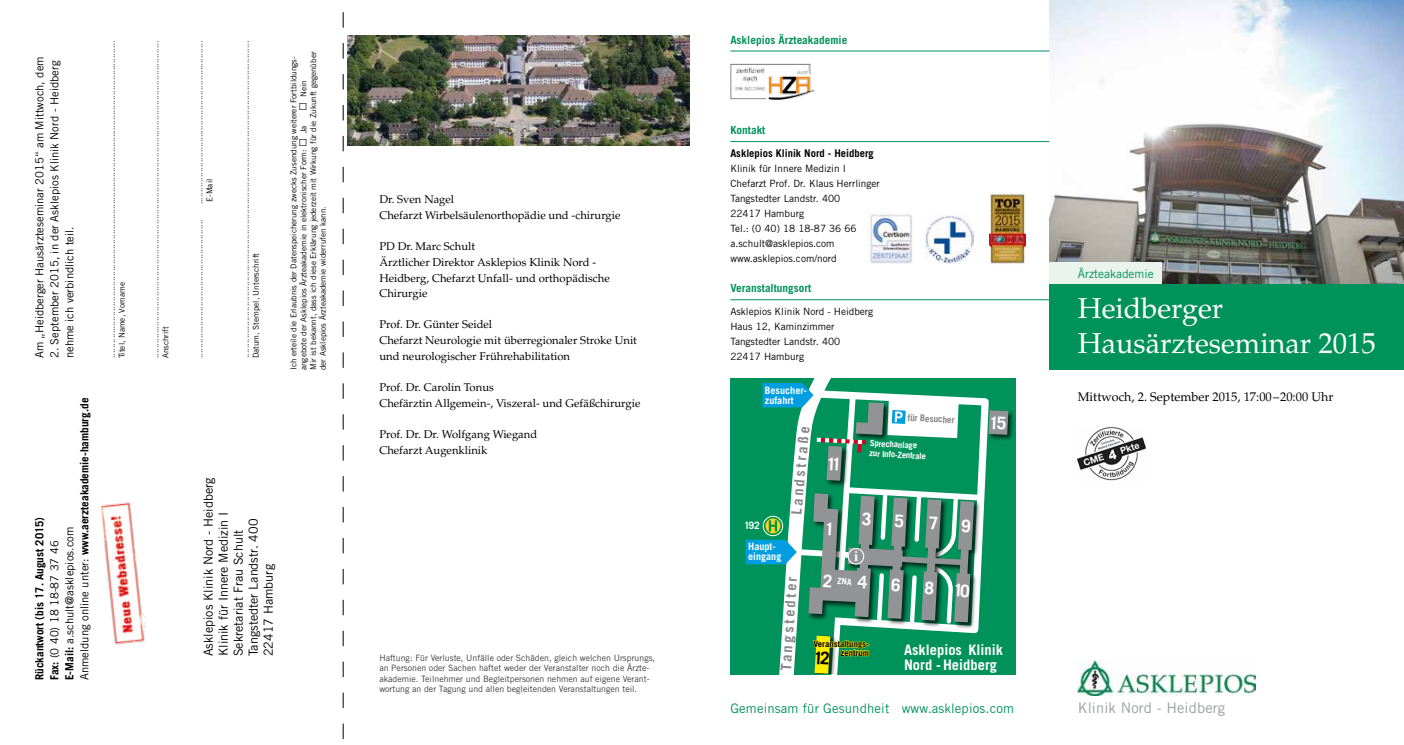
<style>
.page{position:relative;width:1404px;height:745px;background:#fff}
.page>*{position:absolute;margin:0;border:0;box-sizing:border-box;transform-origin:0 0}
.t1{font:28.75px/34.5px "Palatino LT Std";color:#fff}
.t2{font:14.62px "Trade Gothic LT Std";letter-spacing:.01em;color:#9c9e9f}
.t3{font:700 14.5px/14.5px "Trade Gothic LT Std";color:#fff}
.t4{font:700 14.5px "Trade Gothic LT Std";color:#88888a}
.t5{font:700 14.5px "Times New Roman";color:#fff}
.t6{font:13.12px "Trade Gothic LT Std";letter-spacing:.01em;color:#00925b}
.t7{font:12.5px/15px "Trade Gothic LT Std";color:#000}
.t8{font:12.5px "Palatino LT Std";color:#000}
.t9{font:11.88px "Trade Gothic LT Std";color:#00925b}
.t10{font:11.25px/15.6px "Palatino LT Std";color:#000}
.t11{font:700 11.25px/15px "Trade Gothic LT Std";color:#000}
.t12{font:11.25px/15px "Trade Gothic LT Std";color:#000}
.t13{font:700 11.25px "Trade Gothic LT Std";color:#00925b}
.t14{font:700 10.62px "Trade Gothic LT Std";color:#000}
.t15{font:700 10.12px/10.1px "Trade Gothic LT Std";color:#fff}
.t16{font:10px/15px "Trade Gothic LT Std";color:#000}
.t17{font:700 9.38px "Trade Gothic LT Std";color:#88888a}
.t18{font:8.75px/10.5px "Trade Gothic LT Std";color:#3e3d40}
.t19{font:700 8.75px/10.1px "Trade Gothic LT Std";color:#fff}
.t20{font:700 8.75px/8.8px "Trade Gothic LT Std";color:#000;text-align:right}
.t21{font:8.12px/10px "Trade Gothic LT Std";color:#000}
.s1{font-weight:400}
.s2{font-family:"Arial";font-size:15px}
</style>
<div class="page">
<img style="left:1077px;top:660px;width:177px;height:35px">
<img style="left:1049px;top:0;width:354px;height:283px">
<div style="left:730px;top:378px;width:285px;height:295px;background:#00925b"></div>
<div style="left:987px;top:409px;width:28px;height:33px;background:#000;opacity:.75"></div>
<svg style="left:343px;top:12px;width:1px;height:727px"></svg>
<div style="left:1049px;top:283px;width:354px;height:86px;background:#00925b"></div>
<div style="left:1049px;top:262px;width:112px;height:21px;background:#eaf4ed"></div>
<img style="left:1077px;top:426px;width:68px;height:55px">
<img style="left:347px;top:35px;width:342px;height:110px">
<img style="left:100px;top:502px;width:46px;height:143px">
<hr style="left:730px;top:51px;width:319px;height:1px;background:#00925b">
<hr style="left:730px;top:141px;width:319px;height:1px;background:#00925b">
<hr style="left:730px;top:299px;width:319px;height:1px;background:#00925b">
<img style="left:925px;top:215px;width:48px;height:48px">
<img style="left:730px;top:63px;width:83px;height:36px">
<img style="left:868px;top:212px;width:44px;height:52px">
<img style="left:989px;top:192px;width:36px;height:72px">
<svg style="left:745px;top:378px;width:263px;height:295px"></svg>
<h3 class="t12" style="left:32px;top:358px;width:303px;rotate:-90deg">Am „Heidberger Hausärzteseminar 2015“ am Mittwoch, dem</h3>
<h3 class="t12" style="left:47px;top:358px;width:299px;rotate:-90deg">2. September 2015, in der Asklepios Klinik Nord - Heidberg nehme ich verbindlich teil.</h3>
<h3 class="t11" style="left:32px;top:679px;width:284px;rotate:-90deg">Rückantwort (bis 17. August 2015)<br>Fax: <span class="s1">(0 40) 18 18-87 37 46<br></span>E-Mail: <span class="s1">a.schult@asklepios.com<br>Anmeldung online unter:</span> www.aerzteakademie-hamburg.de</h3>
<p class="t21" style="left:107px;top:358px;width:319px;rotate:-90deg">................................................................................................................................<br>Titel, Name, Vorname</p>
<p class="t21" style="left:151px;top:358px;width:319px;rotate:-90deg">................................................................................................................................<br>Anschrift</p>
<p class="t21" style="left:194px;top:202px;width:163px;text-indent:-2px;rotate:-90deg">..................................................................<br>E-Mail</p>
<p class="t21" style="left:241px;top:358px;width:319px;rotate:-90deg">................................................................................................................................<br>Datum, Stempel, Unterschrift</p>
<p class="t21" style="left:194px;top:358px;width:140px;rotate:-90deg">........................................................</p>
<p class="t21" style="left:289px;top:370px;width:320px;rotate:-90deg">Ich erteile die Erlaubnis der Datenspeicherung zwecks Zusendung weiterer Fortbildungs&shy;angebote der Asklepios Ärzteakademie in elektronischer Form: <span class="s2">□</span> Ja <span class="s2">□</span> Nein<br>Mir ist bekannt, dass ich diese Erklärung jederzeit mit Wirkung für die Zukunft gegenüber der Asklepios Ärzteakademie widerrufen kann.</p>
<h3 class="t7" style="left:201px;top:656px;width:180px;rotate:-90deg">Asklepios Klinik Nord - Heidberg<br>Klinik für Innere Medizin I<br>Sekretariat Frau Schult<br>Tangstedter Landstr. 400<br>22417 Hamburg</h3>
<h3 class="t10" style="left:379px;top:192px;width:243px">Dr. Sven Nagel<br>Chefarzt Wirbelsäulenorthopädie und -chirurgie</h3>
<h3 class="t10" style="left:379px;top:238px;width:232px">PD Dr. Marc Schult<br>Ärztlicher Direktor Asklepios Klinik Nord -<br>Heidberg, Chefarzt Unfall- und orthopädische<br>Chirurgie</h3>
<h3 class="t10" style="left:379px;top:317px;width:259px">Prof. Dr. Günter Seidel<br>Chefarzt Neurologie mit überregionaler Stroke Unit und neurologischer Frührehabilitation</h3>
<h3 class="t10" style="left:379px;top:379px;width:262px">Prof. Dr. Carolin Tonus<br>Chefärztin Allgemein-, Viszeral- und Gefäßchirurgie</h3>
<h3 class="t10" style="left:379px;top:426px;width:159px">Prof. Dr. Dr. Wolfgang Wiegand<br>Chefarzt Augenklinik</h3>
<p class="t18" style="left:379px;top:651px;width:277px">Haftung: Für Verluste, Unfälle oder Schäden, gleich welchen Ursprungs, an Personen oder Sachen haftet weder der Veranstalter noch die Ärzte&shy;akademie. Teilnehmer und Begleitpersonen nehmen auf eigene Verant&shy;wortung an der Tagung und allen begleitenden Veranstaltungen teil.</p>
<h3 class="t13" style="left:730px;top:33px;width:118px">Asklepios Ärzteakademie</h3>
<h3 class="t13" style="left:730px;top:123px;width:37px">Kontakt</h3>
<h3 class="t14" style="left:730px;top:147px;width:145px">Asklepios Klinik Nord - Heidberg</h3>
<p class="t16" style="left:730px;top:161px;width:151px">Klinik für Innere Medizin I<br>Chefarzt Prof. Dr. Klaus Herrlinger<br>Tangstedter Landstr. 400<br>22417 Hamburg<br>Tel.: (0 40) 18 18-87 36 66 a.schult@asklepios.com www.asklepios.com/nord</p>
<h3 class="t13" style="left:730px;top:281px;width:82px">Veranstaltungsort</h3>
<p class="t16" style="left:730px;top:304px;width:144px">Asklepios Klinik Nord - Heidberg<br>Haus 12, Kaminzimmer<br>Tangstedter Landstr. 400<br>22417 Hamburg</p>
<p class="t15" style="left:764px;top:384px;width:43px">Besucher&shy;zufahrt</p>
<p class="t15" style="left:744px;top:519px;width:17px">192</p>
<p class="t15" style="left:748px;top:540px;width:35px">Haupt&shy;eingang</p>
<h3 class="t4" style="left:787px;top:513px;width:60px;rotate:-85deg">Landstr</h3>
<p class="t17" style="left:908px;top:411px;width:48px;rotate:3deg">für Besucher</p>
<p class="t19" style="left:870px;top:437px;width:58px;rotate:3deg">Sprechanlage zur Info-Zentrale</p>
<h3 class="t5" style="left:854px;top:545px;width:6px">i</h3>
<h3 class="t4" style="left:776px;top:669px;width:96px;rotate:-86deg">Tangstedter</h3>
<p class="t20" style="left:813px;top:639px;width:57px">Veranstaltungs&shy;zentrum</p>
<h3 class="t3" style="left:904px;top:642px;width:100px">Asklepios Klinik<br>Nord - Heidberg</h3>
<h3 class="t6" style="left:730px;top:699px;width:285px">Gemeinsam für Gesundheit www.asklepios.com</h3>
<h3 class="t9" style="left:1077px;top:266px;width:77px">Ärzteakademie</h3>
<h1 class="t1" style="left:1077px;top:291px;width:299px">Heidberger<br>Hausärzteseminar 2015</h1>
<h3 class="t8" style="left:1077px;top:389px;width:257px">Mittwoch, 2. September 2015, 17:00–20:00 Uhr</h3>
<h2 class="t2" style="left:1077px;top:698px;width:149px">Klinik Nord - Heidberg</h2>
</div>
